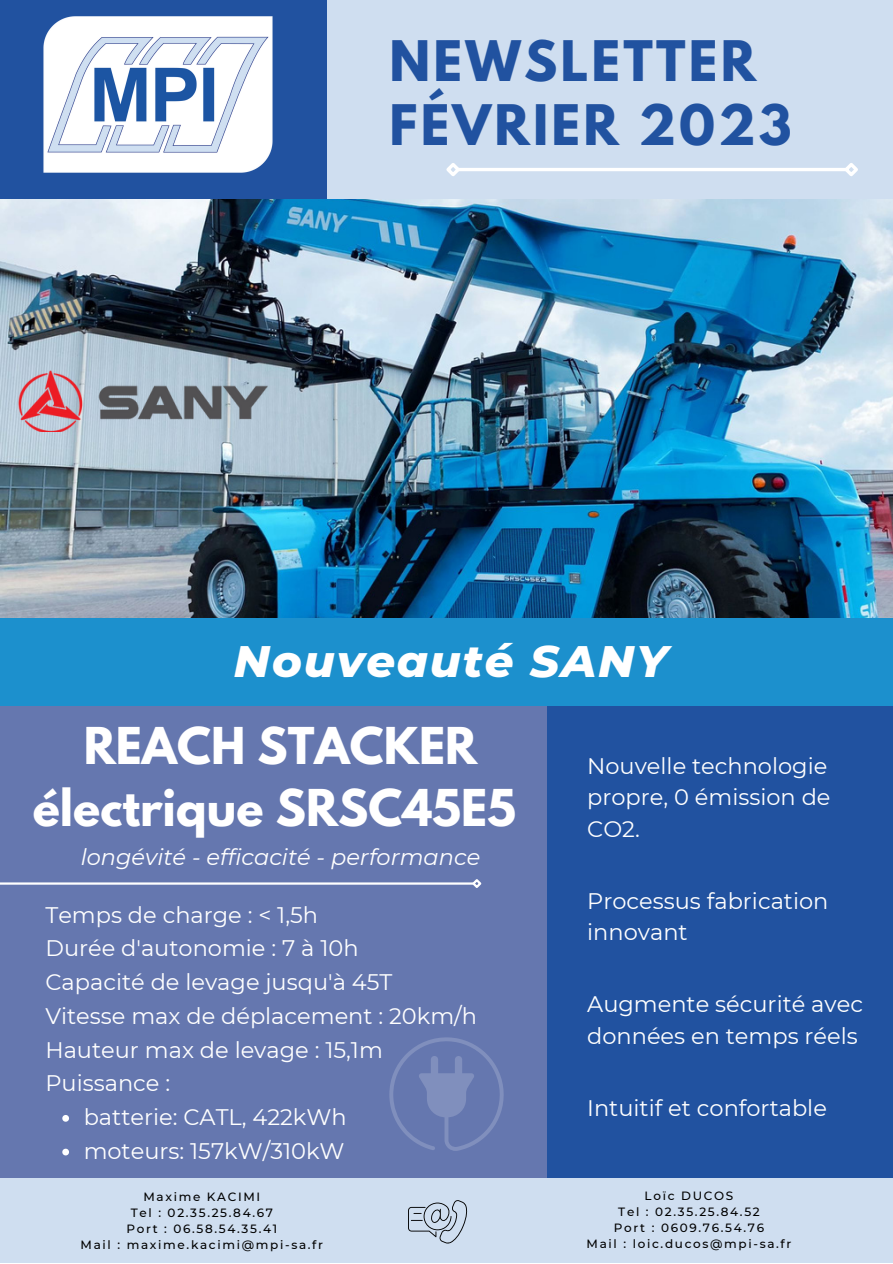
<style>
.page{position:relative;width:893px;height:1264px;background:#fff}
.page>*{position:absolute;margin:0;border:0;box-sizing:border-box;transform-origin:0 0}
.t1{font:700 49.5px/64.1px "League Spartan";letter-spacing:.065em;color:#2152a0}
.t2{font:700 45px/61.8px "League Spartan";color:#fff;text-align:center}
.t3{font:italic 800 45px "Montserrat";letter-spacing:.04em;color:#fff}
.t4{font:22.5px/33.8px "Montserrat";color:#fff}
.t5{font:italic 22.5px "Montserrat";color:#fff}
.t6{font:500 12px/15.9px "Montserrat";letter-spacing:.14em;color:#000;text-align:center}
</style>
<div class="page">
<div style="left:0;top:0;width:892px;height:1262px;background:#2152a0"></div>
<img style="left:43px;top:16px;width:230px;height:157px">
<div style="left:0;top:688px;width:547px;height:533px;background:#6577af"></div>
<div style="left:0;top:1178px;width:892px;height:84px;background:#cfdef0"></div>
<svg style="left:408px;top:1200px;width:59px;height:43px"></svg>
<div style="left:327px;top:0;width:565px;height:206px;background:#cfdef0"></div>
<hr style="left:457px;top:168px;width:390px;height:3px;background:#fff">
<svg style="left:446px;top:163px;width:17px;height:13px"></svg>
<svg style="left:841px;top:163px;width:17px;height:13px"></svg>
<img style="left:0;top:199px;width:892px;height:419px">
<div style="left:0;top:618px;width:892px;height:87px;background:#1c90cd"></div>
<img style="left:18px;top:370px;width:249px;height:61px">
<svg style="left:389px;top:1037px;width:115px;height:113px"></svg>
<svg style="left:62px;top:1115px;width:7px;height:6px"></svg>
<svg style="left:62px;top:1148px;width:7px;height:7px"></svg>
<hr style="left:0;top:882px;width:474px;height:2px;background:#fff">
<svg style="left:470px;top:879px;width:12px;height:9px"></svg>
<h1 class="t1" style="left:389px;top:35px;width:403px">NEWSLETTER<br>FÉVRIER 2023</h1>
<h2 class="t3" style="left:234px;top:633px;width:435px">Nouveauté SANY</h2>
<h2 class="t2" style="left:33px;top:720px;width:484px">REACH STACKER électrique SRSC45E5</h2>
<p class="t5" style="left:81px;top:843px;width:401px">longévité - efficacité - performance</p>
<p class="t4" style="left:45px;top:897px;width:433px">Temps de charge : &lt; 1,5h<br>Durée d'autonomie : 7 à 10h<br>Capacité de levage jusqu'à 45T<br>Vitesse max de déplacement : 20km/h<br>Hauteur max de levage : 15,1m<br>Puissance :</p>
<p class="t4" style="left:84px;top:1100px;width:264px">batterie: CATL, 422kWh moteurs: 157kW/310kW</p>
<p class="t4" style="left:587px;top:750px;width:245px;line-height:31.5px">Nouvelle technologie propre, 0 émission de<br>CO2.</p>
<p class="t4" style="left:587px;top:885px;width:243px;line-height:31.5px">Processus fabrication innovant</p>
<p class="t4" style="left:587px;top:988px;width:277px;line-height:31.5px">Augmente sécurité avec données en temps réels</p>
<p class="t4" style="left:587px;top:1090px;width:241px">Intuitif et confortable</p>
<p class="t6" style="left:81px;top:1188px;width:244px">Maxime KACIMI<br>Tel : 02.35.25.84.67<br>Port : 06.58.54.35.41<br>Mail : maxime.kacimi@mpi-sa.fr</p>
<p class="t6" style="left:586px;top:1187px;width:206px">Loïc DUCOS<br>Tel : 02.35.25.84.52<br>Port : 0609.76.54.76<br>Mail : loic.ducos@mpi-sa.fr</p>
</div>
